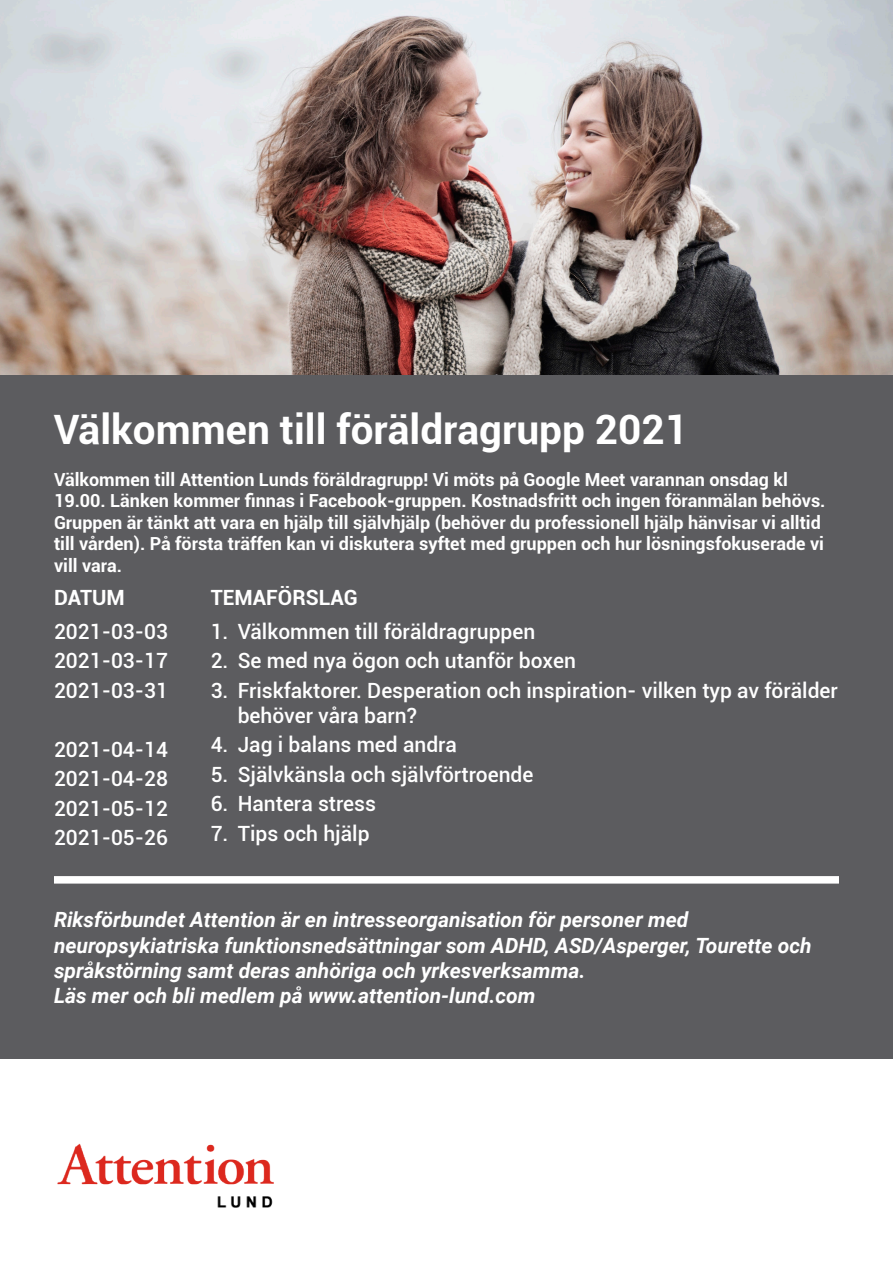
<style>
.page{position:relative;width:893px;height:1263px;background:#fff}
.page>*{position:absolute;margin:0;border:0;box-sizing:border-box;transform-origin:0 0}
.t1{font:700 40.5px "Roboto";color:#fff}
.t2{font:500 21px/25.2px "Roboto";color:#fff}
.t3{font:italic 700 21px/25.2px "Roboto";color:#fff}
.t4{font:700 21px "Roboto";color:#fff}
.t5{font:700 18px/21.6px "Roboto";color:#fff}
</style>
<div class="page">
<div style="left:0;top:157px;width:893px;height:902px;background:#5c5c5f"></div>
<img style="left:0;top:0;width:893px;height:374px">
<div style="left:54px;top:876px;width:785px;height:7px;background:#fff"></div>
<img style="left:57px;top:1143px;width:217px;height:65px">
<p class="t1" style="left:54px;top:401px;width:636px">Välkommen till föräldragrupp 2021</p>
<p class="t5" style="left:54px;top:468px;width:773px">Välkommen till Attention Lunds föräldragrupp! Vi möts på Google Meet varannan onsdag kl 19.00. Länken kommer finnas i Facebook-gruppen. Kostnadsfritt och ingen föranmälan behövs.<br>Gruppen är tänkt att vara en hjälp till självhjälp (behöver du professionell hjälp hänvisar vi alltid till vården). På första träffen kan vi diskutera syftet med gruppen och hur lösningsfokuserade vi vill vara.</p>
<p class="t4" style="left:54px;top:583px;width:72px">DATUM</p>
<p class="t2" style="left:54px;top:618px;width:116px">2021-03-03</p>
<p class="t2" style="left:54px;top:647px;width:116px">2021-03-17</p>
<p class="t2" style="left:54px;top:677px;width:116px">2021-03-31</p>
<p class="t2" style="left:54px;top:736px;width:116px">2021-04-14</p>
<p class="t2" style="left:54px;top:765px;width:116px">2021-04-28</p>
<p class="t2" style="left:54px;top:795px;width:116px">2021-05-12</p>
<p class="t2" style="left:54px;top:824px;width:116px">2021-05-26</p>
<p class="t4" style="left:211px;top:583px;width:149px">TEMAFÖRSLAG</p>
<p class="t2" style="left:211px;top:618px;width:326px">1. Välkommen till föräldragruppen</p>
<p class="t2" style="left:211px;top:647px;width:367px">2. Se med nya ögon och utanför boxen</p>
<p class="t2" style="left:238px;top:677px;width:602px;text-indent:-27px">3. Friskfaktorer. Desperation och inspiration- vilken typ av förälder behöver våra barn?</p>
<p class="t2" style="left:211px;top:731px;width:248px">4. Jag i balans med andra</p>
<p class="t2" style="left:211px;top:761px;width:324px">5. Självkänsla och självförtroende</p>
<p class="t2" style="left:211px;top:790px;width:167px">6. Hantera stress</p>
<p class="t2" style="left:211px;top:820px;width:160px">7. Tips och hjälp</p>
<p class="t3" style="left:54px;top:906px;width:759px">Riksförbundet Attention är en intresseorganisation för personer med neuropsykiatriska funktionsnedsättningar som ADHD, ASD/Asperger, Tourette och språkstörning samt deras anhöriga och yrkesverksamma.<br>Läs mer och bli medlem på www.attention-lund.com</p>
</div>
